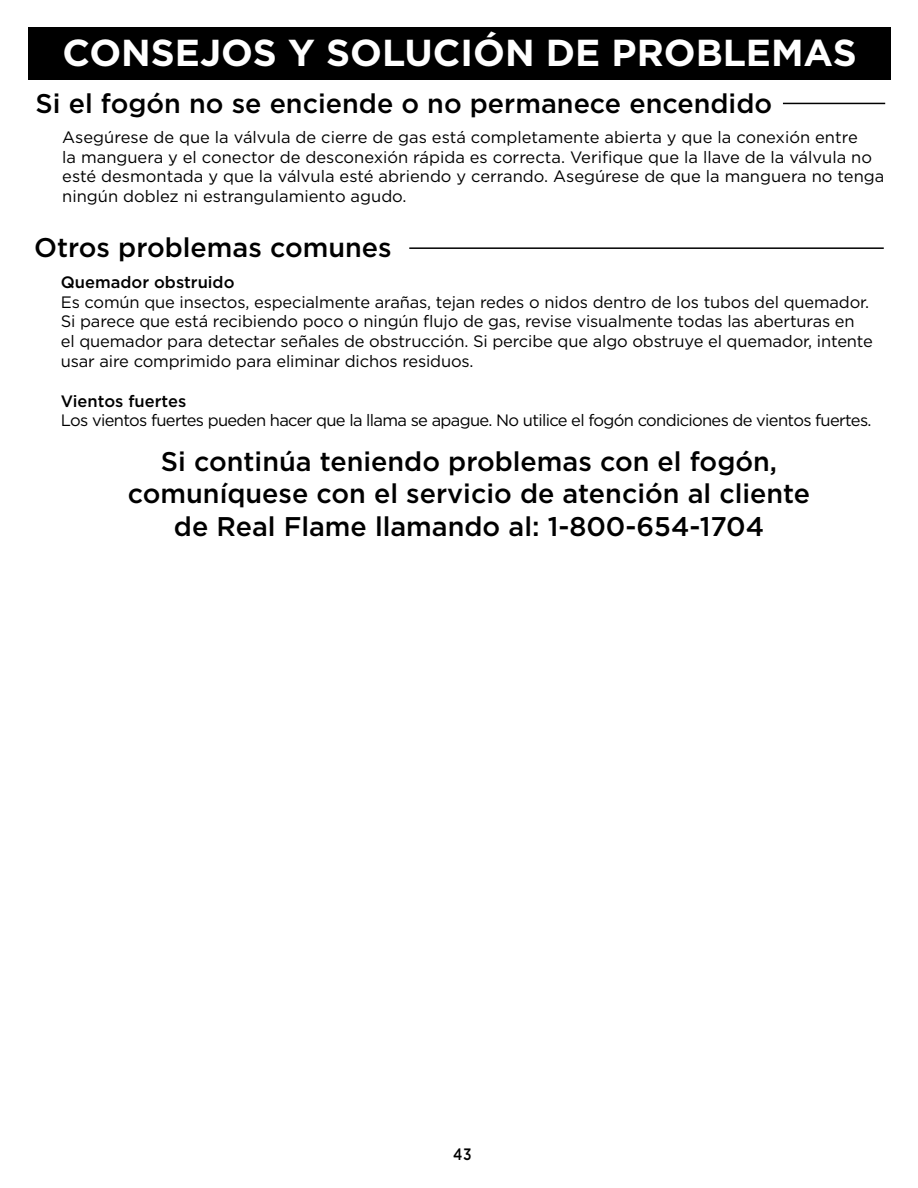
<style>
.page{position:relative;width:918px;height:1188px;background:#fff}
.page>*{position:absolute;margin:0;border:0;box-sizing:border-box;transform-origin:0 0}
.t1{font:700 37.5px "Gotham";color:#fff}
.t2{font:500 27px/32.4px "Gotham";color:#000;text-align:center}
.t3{font:16.5px/19.8px "Gotham";letter-spacing:-.01em;color:#000}
.t4{font:16.5px "Gotham";letter-spacing:-.04em;color:#000}
.t5{font:500 16.5px "Gotham";color:#000}
.t6{font:500 16.5px "Gotham";color:#000;scale:.83 1}
</style>
<div class="page">
<div style="left:28px;top:27px;width:863px;height:53px;background:#000"></div>
<hr style="left:783px;top:103px;width:102px;height:1px;background:#000">
<hr style="left:409px;top:247px;width:475px;height:2px;background:#000">
<h1 class="t1" style="left:63px;top:28px;width:796px">CONSEJOS Y SOLUCIÓN DE PROBLEMAS</h1>
<h2 class="t2" style="left:36px;top:87px;width:738px">Si el fogón no se enciende o no permanece encendido</h2>
<p class="t3" style="left:62px;top:127px;width:824px">Asegúrese de que la válvula de cierre de gas está completamente abierta y que la conexión entre<br>la manguera y el conector de desconexión rápida es correcta. Verifique que la llave de la válvula no esté desmontada y que la válvula esté abriendo y cerrando. Asegúrese de que la manguera no tenga ningún doblez ni estrangulamiento agudo.</p>
<h2 class="t2" style="left:34px;top:231px;width:359px">Otros problemas comunes</h2>
<p class="t5" style="left:61px;top:271px;width:175px">Quemador obstruido</p>
<p class="t3" style="left:61px;top:292px;width:814px">Es común que insectos, especialmente arañas, tejan redes o nidos dentro de los tubos del quemador.<br>Si parece que está recibiendo poco o ningún flujo de gas, revise visualmente todas las aberturas en<br>el quemador para detectar señales de obstrucción. Si percibe que algo obstruye el quemador, intente usar aire comprimido para eliminar dichos residuos.</p>
<p class="t5" style="left:61px;top:390px;width:127px">Vientos fuertes</p>
<p class="t4" style="left:61px;top:410px;width:812px">Los vientos fuertes pueden hacer que la llama se apague. No utilice el fogón condiciones de vientos fuertes.</p>
<h2 class="t2" style="left:128px;top:445px;width:684px">Si continúa teniendo problemas con el fogón, comuníquese con el servicio de atención al cliente de Real Flame llamando al: 1-800-654-1704</h2>
<p class="t6" style="left:453px;top:1143px;width:24px">43</p>
</div>
